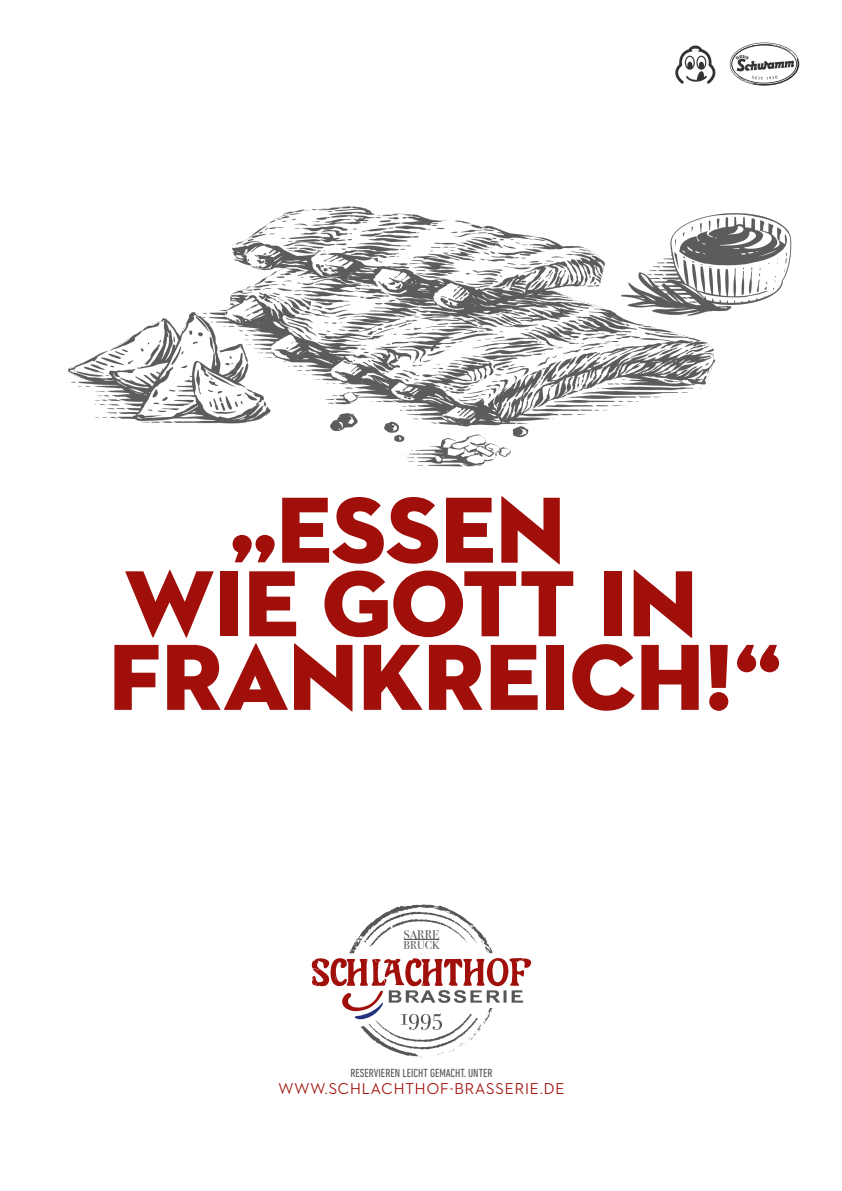
<style>
.page{position:relative;width:842px;height:1191px;background:#fff}
.page>*{position:absolute;margin:0;border:0;box-sizing:border-box;transform-origin:0 0}
.t1{font:95.5px/73.6px "Neutraface 2 Display Titling";color:#a10f0b}
.t2{font:500 16px "Neutraface 2 Display";letter-spacing:.06em;color:#a10f0b}
.t3{font:12.6px "Bodoni Svty Two OSITCTT";color:#000}
.t4{font:condensed 12px "DIN Next LT Pro";color:#565655}
.t5{font:11.6px "Bodoni Svty Two OSITCTT";color:#000}
</style>
<div class="page">
<svg style="left:311px;top:904px;width:220px;height:153px"></svg>
<svg style="left:730px;top:43px;width:69px;height:43px"></svg>
<img style="left:675px;top:45px;width:41px;height:39px">
<img style="left:68px;top:206px;width:724px;height:261px">
<h1 class="t1" style="left:109px;top:494px;width:675px;text-indent:120px">„ESSEN<br>WIE GOTT IN<br>FRANKREICH!“</h1>
<p class="t3" style="left:403px;top:926px;width:38px">SARRE</p>
<p class="t5" style="left:404px;top:937px;width:38px">BRUCK</p>
<p class="t4" style="left:350px;top:1065px;width:144px">RESERVIEREN LEICHT GEMACHT. UNTER</p>
<h2 class="t2" style="left:278px;top:1080px;width:287px">WWW.SCHLACHTHOF-BRASSERIE.DE</h2>
</div>
